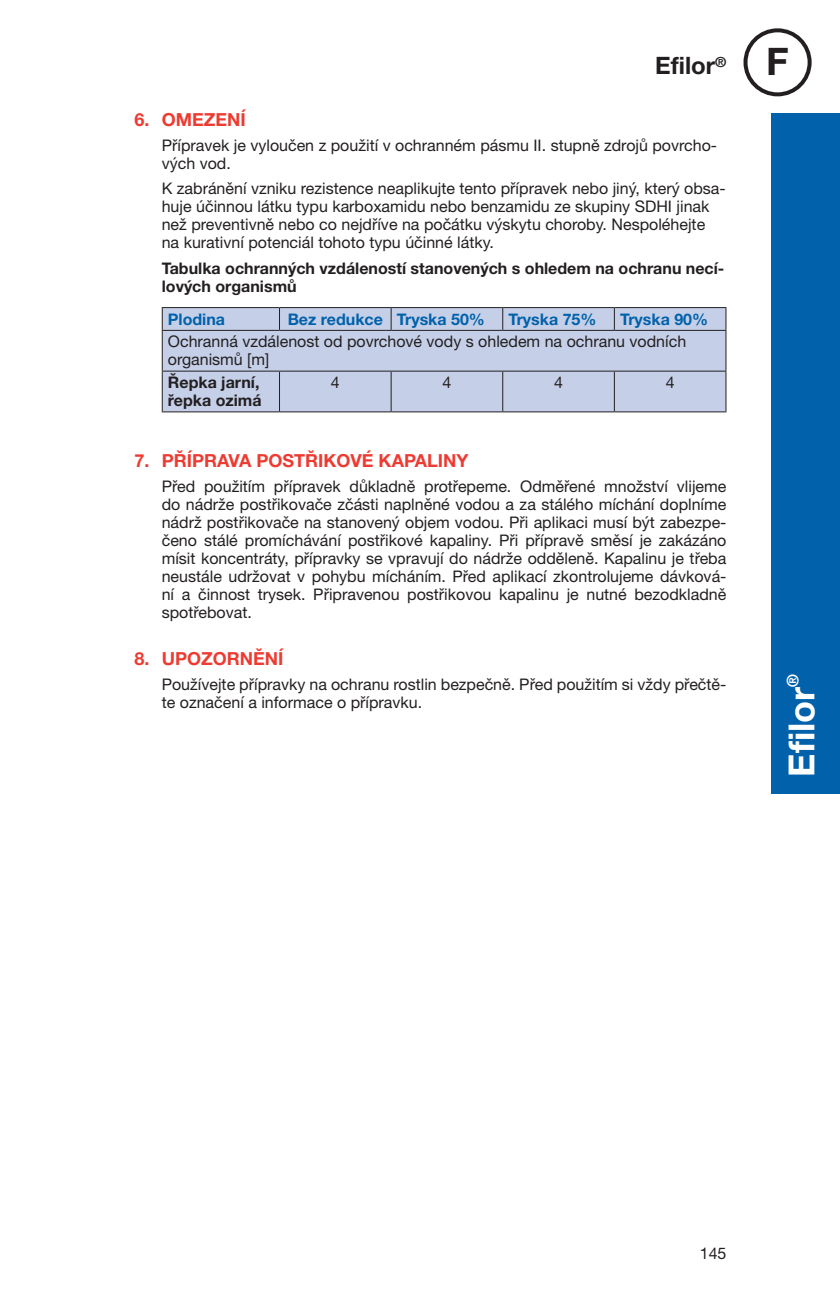
<style>
.page{position:relative;width:840px;height:1304px;background:#fff}
.page>*{position:absolute;margin:0;border:0;box-sizing:border-box;transform-origin:0 0}
.t1{font:700 38px "Helvetica Neue LT Pro";color:#231f20}
.t2{font:700 36px "Helvetica Neue LT Pro";color:#fff}
.t3{font:700 24px "Helvetica Neue LT Pro";color:#231f20}
.t4{font:700 18px "Helvetica Neue LT Pro";color:#ee3b32}
.t5{font:16px/18px "Helvetica Neue LT Pro";color:#231f20}
.t6{font:700 16px/18px "Helvetica Neue LT Pro";color:#231f20}
.t7{font:700 16px "Helvetica Neue LT Pro";color:#0161aa}
.t8{font:700 16px "Helvetica Neue LT Pro";color:#fff}
</style>
<div class="page">
<div style="left:771px;top:113px;width:68px;height:681px;background:#0161aa"></div>
<div style="left:743px;top:28px;width:68px;height:68px;border:4px solid #231f20;border-radius:50%"></div>
<div style="left:163px;top:308px;width:562px;height:103px;background:#c5d0e8"></div>
<svg style="left:279px;top:308px;width:1px;height:22px"></svg>
<svg style="left:390px;top:308px;width:1px;height:22px"></svg>
<svg style="left:502px;top:308px;width:1px;height:22px"></svg>
<svg style="left:613px;top:308px;width:1px;height:22px"></svg>
<hr style="left:390px;top:372px;width:1px;height:39px;background:#231f20">
<hr style="left:502px;top:372px;width:1px;height:39px;background:#231f20">
<hr style="left:613px;top:372px;width:1px;height:39px;background:#231f20">
<hr style="left:162px;top:307px;width:117px;height:1px;background:#231f20">
<svg style="left:162px;top:308px;width:1px;height:22px"></svg>
<hr style="left:279px;top:307px;width:112px;height:1px;background:#231f20">
<hr style="left:391px;top:307px;width:111px;height:1px;background:#231f20">
<hr style="left:502px;top:307px;width:112px;height:1px;background:#231f20">
<hr style="left:614px;top:307px;width:112px;height:1px;background:#231f20">
<svg style="left:725px;top:308px;width:1px;height:22px"></svg>
<hr style="left:725px;top:372px;width:1px;height:39px;background:#231f20">
<hr style="left:162px;top:411px;width:117px;height:1px;background:#231f20">
<hr style="left:279px;top:411px;width:112px;height:1px;background:#231f20">
<hr style="left:391px;top:411px;width:111px;height:1px;background:#231f20">
<hr style="left:502px;top:411px;width:112px;height:1px;background:#231f20">
<hr style="left:614px;top:411px;width:112px;height:1px;background:#231f20">
<hr style="left:162px;top:330px;width:117px;height:1px;background:#231f20">
<hr style="left:162px;top:331px;width:1px;height:40px;background:#231f20">
<hr style="left:279px;top:330px;width:112px;height:1px;background:#231f20">
<hr style="left:391px;top:330px;width:111px;height:1px;background:#231f20">
<hr style="left:502px;top:330px;width:112px;height:1px;background:#231f20">
<hr style="left:614px;top:330px;width:112px;height:1px;background:#231f20">
<hr style="left:725px;top:331px;width:1px;height:40px;background:#231f20">
<hr style="left:279px;top:371px;width:112px;height:1px;background:#231f20">
<hr style="left:391px;top:371px;width:111px;height:1px;background:#231f20">
<hr style="left:502px;top:371px;width:112px;height:1px;background:#231f20">
<hr style="left:614px;top:371px;width:112px;height:1px;background:#231f20">
<hr style="left:162px;top:371px;width:117px;height:1px;background:#231f20">
<hr style="left:162px;top:372px;width:1px;height:39px;background:#231f20">
<hr style="left:279px;top:372px;width:1px;height:39px;background:#231f20">
<h3 class="t3" style="left:655px;top:50px;width:73px">Efilor<sup>®</sup></h3>
<h1 class="t1" style="left:765px;top:37px;width:24px">F</h1>
<p class="t4" style="left:134px;top:108px;width:54px">6. Omezení</p>
<p class="t5" style="left:162px;top:136px;width:556px">Přípravek je vyloučen z použití v ochranném pásmu II. stupně zdrojů povrcho&shy;vých vod.</p>
<p class="t5" style="left:162px;top:179px;width:565px">K zabránění vzniku rezistence neaplikujte tento přípravek nebo jiný, který obsa&shy;huje účinnou látku typu karboxamidu nebo benzamidu ze skupiny SDHI jinak než preventivně nebo co nejdříve na počátku výskytu choroby. Nespoléhejte na kurativní potenciál tohoto typu účinné látky.</p>
<p class="t6" style="left:162px;top:258px;width:564px">Tabulka ochranných vzdáleností stanovených s ohledem na ochranu necí&shy;lových organismů</p>
<p class="t7" style="left:168px;top:309px;width:59px">Plodina</p>
<p class="t7" style="left:287px;top:309px;width:199px">Bez redukce Tryska 50%</p>
<p class="t7" style="left:508px;top:309px;width:90px">Tryska 75%</p>
<p class="t7" style="left:619px;top:309px;width:90px">Tryska 90%</p>
<p class="t5" style="left:168px;top:332px;width:519px">Ochranná vzdálenost od povrchové vody s ohledem na ochranu vodních organismů [m]</p>
<p class="t6" style="left:168px;top:373px;width:95px">Řepka jarní, řepka ozimá</p>
<p class="t5" style="left:331px;top:373px;width:10px">4</p>
<p class="t5" style="left:442px;top:373px;width:10px">4</p>
<p class="t5" style="left:553px;top:373px;width:10px">4</p>
<p class="t5" style="left:665px;top:373px;width:10px">4</p>
<p class="t4" style="left:134px;top:449px;width:52px">7. Příprava</p>
<p class="t4" style="left:256px;top:449px;width:13px">postřikové</p>
<p class="t4" style="left:378px;top:449px;width:13px">kapaliny</p>
<p class="t5" style="left:162px;top:477px;width:566px;text-align:justify">Před použitím přípravek důkladně protřepeme. Odměřené množství vlijeme do nádrže postřikovače zčásti naplněné vodou a za stálého míchání doplníme nádrž postřikovače na stanovený objem vodou. Při aplikaci musí být zabezpe&shy;čeno stálé promíchávání postřikové kapaliny. Při přípravě směsí je zakázáno mísit koncentráty, přípravky se vpravují do nádrže odděleně. Kapalinu je třeba neustále udržovat v pohybu mícháním. Před aplikací zkontrolujeme dávková&shy;ní a činnost trysek. Připravenou postřikovou kapalinu je nutné bezodkladně spotřebovat.</p>
<p class="t4" style="left:134px;top:647px;width:41px">8. upozornění</p>
<p class="t5" style="left:162px;top:675px;width:566px">Používejte přípravky na ochranu rostlin bezpečně. Před použitím si vždy přečtě&shy;te označení a informace o přípravku.</p>
<p class="t8" style="left:782px;top:687px;width:14px;rotate:-90deg">®</p>
<h2 class="t2" style="left:778px;top:777px;width:91px;rotate:-90deg">Efilor</h2>
<p class="t5" style="left:699px;top:1244px;width:28px">145</p>
</div>
